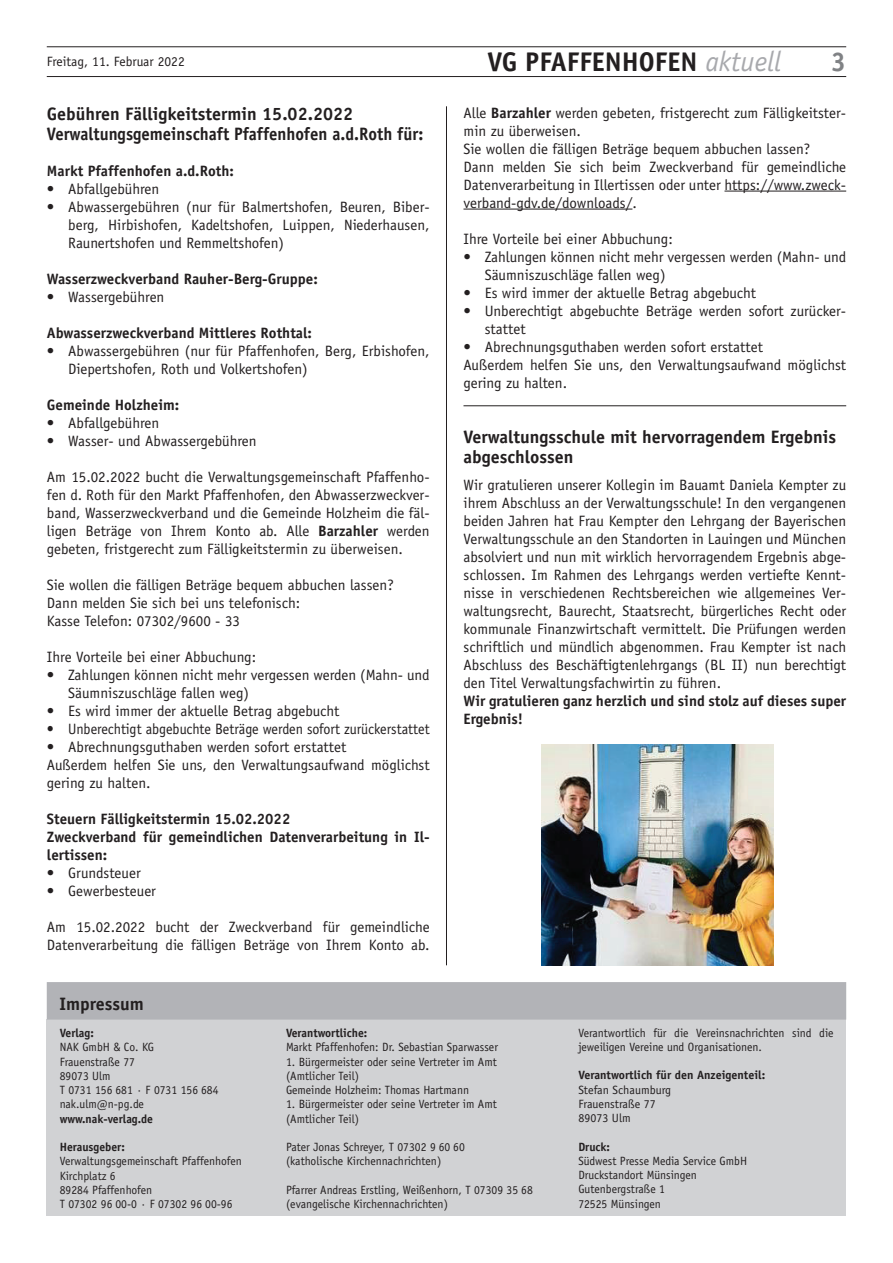
<style>
.page{position:relative;width:893px;height:1263px;background:#fff}
.page>*{position:absolute;margin:0;border:0;box-sizing:border-box;transform-origin:0 0}
.t1{font:700 27px "Officina Sans";color:#231f20}
.t2{font:700 27px "Officina Sans";color:#808285}
.t3{font:700 18px/19.5px "Officina Sans";color:#231f20}
.t4{font:15px/18px "Officina Sans";color:#231f20}
.t5{font:700 15px/18px "Officina Sans";color:#231f20}
.t6{font:15px "Officina Sans";color:#231f20;scale:.94 1}
.t7{font:13.5px "Officina Sans";color:#231f20}
.t8{font:12px/14.2px "Officina Sans";color:#231f20}
.t9{font:700 12px "Officina Sans";color:#231f20}
.s1{font-weight:400;font-style:italic;font-size:28.35px;color:#a8a9ad}
.s2{font-weight:700}
</style>
<div class="page">
<hr style="left:47px;top:76px;width:799px;height:1px;background:#231f20">
<hr style="left:47px;top:47px;width:799px;height:1px;background:#231f20">
<hr style="left:446px;top:106px;width:1px;height:859px;background:#231f20">
<hr style="left:724px;top:191px;width:122px;height:1px;background:#231f20">
<hr style="left:463px;top:209px;width:169px;height:1px;background:#231f20">
<hr style="left:463px;top:405px;width:383px;height:1px;background:#231f20">
<div style="left:47px;top:1019px;width:799px;height:197px;background:#d1d2d4"></div>
<div style="left:47px;top:982px;width:799px;height:37px;background:#b2b3b7"></div>
<img style="left:541px;top:744px;width:233px;height:221px">
<h1 class="t1" style="left:487px;top:45px;width:295px">VG PFAFFENHOFEN <span class="s1">aktuell</span></h1>
<p class="t7" style="left:47px;top:53px;width:140px">Freitag, 11. Februar 2022</p>
<h1 class="t2" style="left:831px;top:45px;width:17px">3</h1>
<p class="t3" style="left:47px;top:104px;width:378px">Gebühren Fälligkeitstermin 15.02.2022<br>Verwaltungsgemeinschaft Pfaffenhofen a.d.Roth für:</p>
<p class="t5" style="left:47px;top:162px;width:188px">Markt Pfaffenhofen a.d.Roth:</p>
<p class="t4" style="left:47px;top:180px;width:114px">• Abfallgebühren</p>
<p class="t4" style="left:68px;top:198px;width:363px;text-align:justify;text-indent:-21px">• Abwassergebühren (nur für Balmertshofen, Beuren, Biber&shy;berg, Hirbishofen, Kadeltshofen, Luippen, Niederhausen, Raunertshofen und Remmeltshofen)</p>
<p class="t5" style="left:47px;top:270px;width:272px">Wasserzweckverband Rauher-Berg-Gruppe:</p>
<p class="t4" style="left:47px;top:288px;width:119px">• Wassergebühren</p>
<p class="t5" style="left:47px;top:324px;width:267px">Abwasserzweckverband Mittleres Rothtal:</p>
<p class="t4" style="left:68px;top:342px;width:363px;text-indent:-21px">• Abwassergebühren (nur für Pfaffenhofen, Berg, Erbishofen,<br>Diepertshofen, Roth und Volkertshofen)</p>
<p class="t5" style="left:47px;top:396px;width:134px">Gemeinde Holzheim:</p>
<p class="t4" style="left:47px;top:414px;width:114px">• Abfallgebühren</p>
<p class="t4" style="left:47px;top:432px;width:211px">• Wasser- und Abwassergebühren</p>
<p class="t4" style="left:47px;top:468px;width:384px;text-align:justify">Am 15.02.2022 bucht die Verwaltungsgemeinschaft Pfaffenho&shy;fen d. Roth für den Markt Pfaffenhofen, den Abwasserzweckver&shy;band, Wasserzweckverband und die Gemeinde Holzheim die fäl&shy;ligen Beträge von Ihrem Konto ab. Alle <span class="s2">Barzahler</span> werden gebeten, fristgerecht zum Fälligkeitstermin zu überweisen.</p>
<p class="t4" style="left:47px;top:576px;width:348px">Sie wollen die fälligen Beträge bequem abbuchen lassen?<br>Dann melden Sie sich bei uns telefonisch:<br>Kasse Telefon: 07302/9600 - 33</p>
<p class="t4" style="left:47px;top:648px;width:211px">Ihre Vorteile bei einer Abbuchung:</p>
<p class="t4" style="left:68px;top:666px;width:363px;text-indent:-21px">• Zahlungen können nicht mehr vergessen werden (Mahn- und<br>Säumniszuschläge fallen weg)</p>
<p class="t4" style="left:47px;top:702px;width:294px">• Es wird immer der aktuelle Betrag abgebucht</p>
<p class="t6" style="left:47px;top:720px;width:409px">• Unberechtigt abgebuchte Beträge werden sofort zurückerstattet</p>
<p class="t4" style="left:47px;top:738px;width:384px">• Abrechnungsguthaben werden sofort erstattet<br>Außerdem helfen Sie uns, den Verwaltungsaufwand möglichst gering zu halten.</p>
<p class="t5" style="left:47px;top:810px;width:384px">Steuern Fälligkeitstermin 15.02.2022<br>Zweckverband für gemeindlichen Datenverarbeitung in Il&shy;lertissen:</p>
<p class="t4" style="left:47px;top:864px;width:95px">• Grundsteuer</p>
<p class="t4" style="left:47px;top:882px;width:111px">• Gewerbesteuer</p>
<p class="t4" style="left:47px;top:918px;width:384px">Am 15.02.2022 bucht der Zweckverband für gemeindliche<br>Datenverarbeitung die fälligen Beträge von Ihrem Konto ab.</p>
<p class="t4" style="left:463px;top:104px;width:384px">Alle <span class="s2">Barzahler</span> werden gebeten, fristgerecht zum Fälligkeitster&shy;min zu überweisen.<br>Sie wollen die fälligen Beträge bequem abbuchen lassen?<br>Dann melden Sie sich beim Zweckverband für gemeindliche Datenverarbeitung in Illertissen oder unter https://www.zweck&shy;verband-gdv.de/downloads/.</p>
<p class="t4" style="left:463px;top:230px;width:211px">Ihre Vorteile bei einer Abbuchung:</p>
<p class="t4" style="left:485px;top:248px;width:363px;text-indent:-21px">• Zahlungen können nicht mehr vergessen werden (Mahn- und<br>Säumniszuschläge fallen weg)</p>
<p class="t4" style="left:463px;top:284px;width:294px">• Es wird immer der aktuelle Betrag abgebucht</p>
<p class="t4" style="left:485px;top:302px;width:363px;text-indent:-21px">• Unberechtigt abgebuchte Beträge werden sofort zurücker&shy;stattet</p>
<p class="t4" style="left:463px;top:338px;width:384px">• Abrechnungsguthaben werden sofort erstattet<br>Außerdem helfen Sie uns, den Verwaltungsaufwand möglichst gering zu halten.</p>
<p class="t3" style="left:463px;top:427px;width:374px">Verwaltungsschule mit hervorragendem Ergebnis abgeschlossen</p>
<p class="t4" style="left:463px;top:476px;width:384px;text-align:justify">Wir gratulieren unserer Kollegin im Bauamt Daniela Kempter zu ihrem Abschluss an der Verwaltungsschule! In den vergangenen beiden Jahren hat Frau Kempter den Lehrgang der Bayerischen Verwaltungsschule an den Standorten in Lauingen und München absolviert und nun mit wirklich hervorragendem Ergebnis abge&shy;schlossen. Im Rahmen des Lehrgangs werden vertiefte Kennt&shy;nisse in verschiedenen Rechtsbereichen wie allgemeines Ver&shy;waltungsrecht, Baurecht, Staatsrecht, bürgerliches Recht oder kommunale Finanzwirtschaft vermittelt. Die Prüfungen werden schriftlich und mündlich abgenommen. Frau Kempter ist nach Abschluss des Beschäftigtenlehrgangs (BL II) nun berechtigt den Titel Verwaltungsfachwirtin zu führen.</p>
<p class="t5" style="left:463px;top:691px;width:384px">Wir gratulieren ganz herzlich und sind stolz auf dieses super<br>Ergebnis!</p>
<p class="t3" style="left:60px;top:994px;width:86px">Impressum</p>
<p class="t9" style="left:60px;top:1025px;width:36px">Verlag:</p>
<p class="t8" style="left:60px;top:1040px;width:160px">NAK GmbH &amp; Co. KG<br>Frauenstraße 77<br>89073 Ulm<br>T 0731 156 681 · F 0731 156 684 nak.ulm@n-pg.de</p>
<p class="t9" style="left:60px;top:1111px;width:95px">www.nak-verlag.de</p>
<p class="t9" style="left:60px;top:1139px;width:67px">Herausgeber:</p>
<p class="t8" style="left:60px;top:1154px;width:184px">Verwaltungsgemeinschaft Pfaffenhofen<br>Kirchplatz 6<br>89284 Pfaffenhofen<br>T 07302 96 00-0 · F 07302 96 00-96</p>
<p class="t9" style="left:286px;top:1025px;width:83px">Verantwortliche:</p>
<p class="t8" style="left:286px;top:1040px;width:213px">Markt Pfaffenhofen: Dr. Sebastian Sparwasser</p>
<p class="t8" style="left:286px;top:1054px;width:212px">1. Bürgermeister oder seine Vertreter im Amt (Amtlicher Teil)<br>Gemeinde Holzheim: Thomas Hartmann</p>
<p class="t8" style="left:286px;top:1097px;width:212px">1. Bürgermeister oder seine Vertreter im Amt (Amtlicher Teil)</p>
<p class="t8" style="left:286px;top:1140px;width:180px">Pater Jonas Schreyer, T 07302 9 60 60 (katholische Kirchennachrichten)</p>
<p class="t8" style="left:286px;top:1183px;width:248px">Pfarrer Andreas Erstling, Weißenhorn, T 07309 35 68 (evangelische Kirchennachrichten)</p>
<p class="t8" style="left:578px;top:1025px;width:257px">Verantwortlich für die Vereinsnachrichten sind die jeweiligen Vereine und Organisationen.</p>
<p class="t9" style="left:578px;top:1068px;width:188px">Verantwortlich für den Anzeigenteil:</p>
<p class="t8" style="left:578px;top:1082px;width:94px">Stefan Schaumburg<br>Frauenstraße 77<br>89073 Ulm</p>
<p class="t9" style="left:578px;top:1139px;width:33px">Druck:</p>
<p class="t8" style="left:578px;top:1154px;width:170px">Südwest Presse Media Service GmbH<br>Druckstandort Münsingen<br>Gutenbergstraße 1<br>72525 Münsingen</p>
</div>
